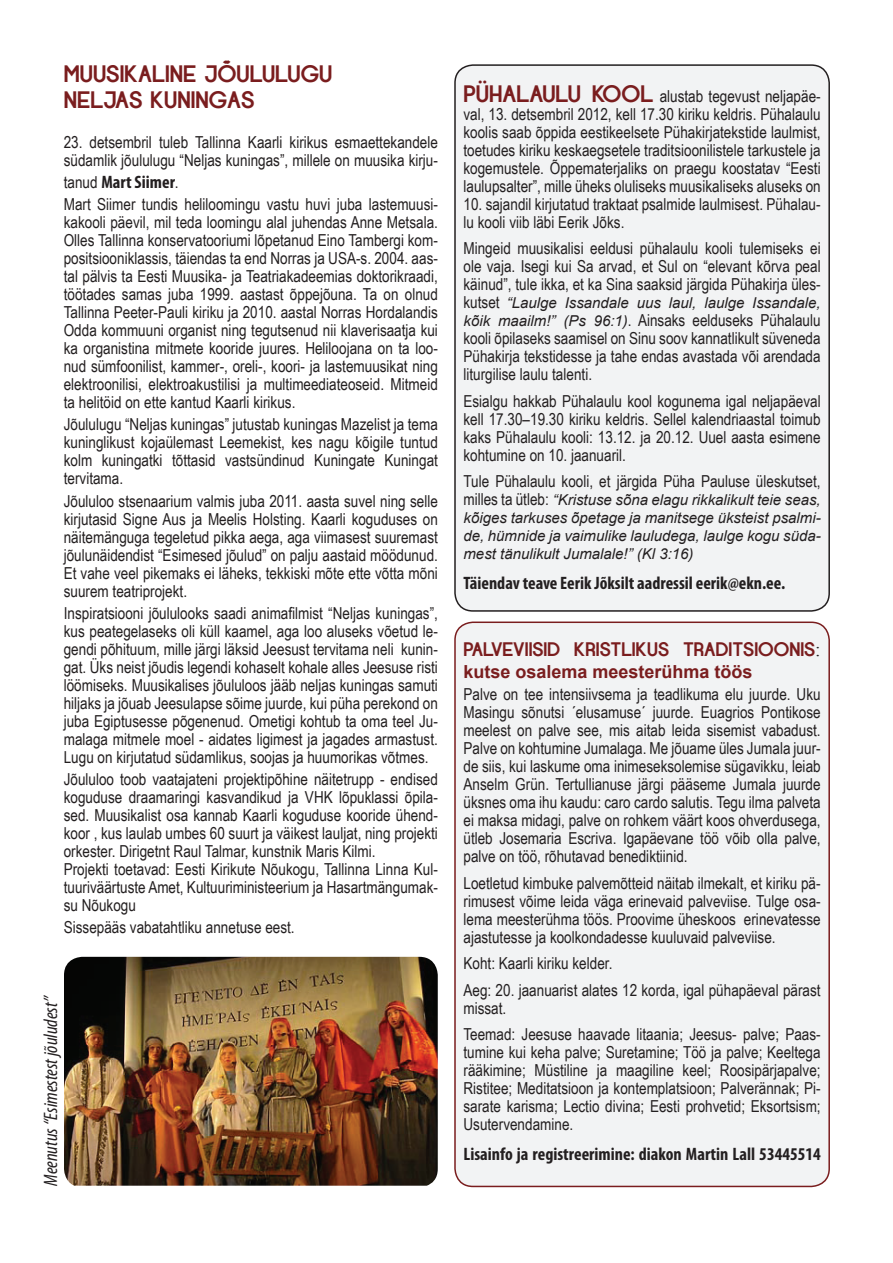
<style>
.page{position:relative;width:893px;height:1263px;background:#fff}
.page>*{position:absolute;margin:0;border:0;box-sizing:border-box;transform-origin:0 0}
.t1{font:700 23.7px/26.1px "Opificio";color:#7a1d1e}
.t2{font:700 19.5px "Opificio";color:#7a1d1e}
.t3{font:italic condensed 19.5px "Myriad Pro";color:#231f20}
.t4{font:700 condensed 18px "Myriad Pro";color:#231f20}
.t5{font:700 18px "Arial";color:#7a1d1e}
.t6{font:16.5px/18px "Arial Narrow";color:#231f20;text-align:justify}
.t7{font:italic 15px/18px "Arial";color:#231f20;text-align:justify}
.s1{font-family:"Arial Narrow";font-weight:400;font-stretch:normal;font-size:16.5px}
.s2{font-family:"Opificio";font-weight:700;font-size:23.7px;color:#7a1d1e}
.s3{font-family:"Arial Narrow";font-style:normal;font-size:16.5px}
.s4{font-family:"Arial";font-style:italic;font-size:15px}
.s5{font-family:"Times New Roman";font-weight:400;color:#231f20}
</style>
<div class="page">
<div style="left:455px;top:65px;width:374px;height:546px;background:#f2f3f4;border-radius:18px"></div>
<div style="left:454px;top:64px;width:376px;height:548px;border:2px solid #231f20;border-radius:18px"></div>
<div style="left:455px;top:622px;width:374px;height:564px;background:#f2f3f4;border-radius:18px"></div>
<div style="left:454px;top:621px;width:376px;height:566px;border:2px solid #7a1d1e;border-radius:18px"></div>
<img style="left:64px;top:957px;width:374px;height:229px">
<h1 class="t1" style="left:64px;top:61px;width:270px">MUUSIKALINE JÕULULUGU<br>NELJAS KUNINGAS</h1>
<p class="t6" style="left:64px;top:133px;width:376px">23. detsembril tuleb Tallinna Kaarli kirikus esmaettekandele südamlik jõululugu “Neljas kuningas”, millele on muusika kirju-</p>
<p class="t4" style="left:64px;top:170px;width:116px"><span class="s1">tanud</span> Mart Siimer<span class="s1">.</span></p>
<p class="t6" style="left:64px;top:195px;width:376px">Mart Siimer tundis heliloomingu vastu huvi juba lastemuusi&shy;kakooli päevil, mil teda loomingu alal juhendas Anne Metsala.<br>Olles Tallinna konservatooriumi lõpetanud Eino Tambergi kom&shy;positsiooniklassis, täiendas ta end Norras ja USA-s. 2004. aas&shy;tal pälvis ta Eesti Muusika- ja Teatriakadeemias doktorikraadi, töötades samas juba 1999. aastast õppejõuna. Ta on olnud Tallinna Peeter-Pauli kiriku ja 2010. aastal Norras Hordalandis Odda kommuuni organist ning tegutsenud nii klaverisaatja kui ka organistina mitmete kooride juures. Heliloojana on ta loo&shy;nud sümfoonilist, kammer-, oreli-, koori- ja lastemuusikat ning elektroonilisi, elektroakustilisi ja multimeediateoseid. Mitmeid ta helitöid on ette kantud Kaarli kirikus.</p>
<p class="t6" style="left:64px;top:415px;width:376px">Jõululugu “Neljas kuningas” jutustab kuningas Mazelist ja tema kuninglikust kojaülemast Leemekist, kes nagu kõigile tuntud kolm kuningatki tõttasid vastsündinud Kuningate Kuningat tervitama.</p>
<p class="t6" style="left:64px;top:491px;width:376px">Jõululoo stsenaarium valmis juba 2011. aasta suvel ning selle kirjutasid Signe Aus ja Meelis Holsting. Kaarli koguduses on näitemänguga tegeletud pikka aega, aga viimasest suuremast jõulunäidendist “Esimesed jõulud” on palju aastaid möödunud.<br>Et vahe veel pikemaks ei läheks, tekkiski mõte ette võtta mõni suurem teatriprojekt.</p>
<p class="t6" style="left:64px;top:603px;width:376px">Inspiratsiooni jõululooks saadi animafilmist “Neljas kuningas”, kus peategelaseks oli küll kaamel, aga loo aluseks võetud le&shy;gendi põhituum, mille järgi läksid Jeesust tervitama neli kunin&shy;gat. Üks neist jõudis legendi kohaselt kohale alles Jeesuse risti löömiseks. Muusikalises jõululoos jääb neljas kuningas samuti hiljaks ja jõuab Jeesulapse sõime juurde, kui püha perekond on juba Egiptusesse põgenenud. Ometigi kohtub ta oma teel Ju&shy;malaga mitmele moel - aidates ligimest ja jagades armastust.<br>Lugu on kirjutatud südamlikus, soojas ja huumorikas võtmes.</p>
<p class="t6" style="left:64px;top:770px;width:376px;text-align:left">Jõululoo toob vaatajateni projektipõhine näitetrupp - endised koguduse draamaringi kasvandikud ja VHK lõpuklassi õpila&shy;sed. Muusikalist osa kannab Kaarli koguduse kooride ühend&shy;koor , kus laulab umbes 60 suurt ja väikest lauljat, ning projekti orkester. Dirigetnt Raul Talmar, kunstnik Maris Kilmi.<br>Projekti toetavad: Eesti Kirikute Nõukogu, Tallinna Linna Kul&shy;tuuriväärtuste Amet, Kultuuriministeerium ja Hasartmängumak&shy;su Nõukogu</p>
<p class="t6" style="left:64px;top:918px;width:232px">Sissepääs vabatahtliku annetuse eest.</p>
<p class="t3" style="left:39px;top:1186px;width:192px;rotate:-90deg">Meenutus “Esimestest jõuludest”</p>
<p class="t6" style="left:463px;top:86px;width:359px"><span class="s2">PÜHALAULU KOOL</span> alustab tegevust neljapäe&shy;val, 13. detsembril 2012, kell 17.30 kiriku keldris. Pühalaulu koolis saab õppida eestikeelsete Pühakirjatekstide laulmist, toetudes kiriku keskaegsetele traditsioonilistele tarkustele ja kogemustele. Õppematerjaliks on praegu koostatav “Eesti laulupsalter”, mille üheks oluliseks muusikaliseks aluseks on</p>
<p class="t6" style="left:463px;top:194px;width:359px">10. sajandil kirjutatud traktaat psalmide laulmisest. Pühalau&shy;lu kooli viib läbi Eerik Jõks.</p>
<p class="t6" style="left:463px;top:239px;width:359px">Mingeid muusikalisi eeldusi pühalaulu kooli tulemiseks ei ole vaja. Isegi kui Sa arvad, et Sul on “elevant kõrva peal käinud”, tule ikka, et ka Sina saaksid järgida Pühakirja üles-</p>
<p class="t7" style="left:463px;top:294px;width:359px"><span class="s3">kutset</span> “Laulge Issandale uus laul, laulge Issandale,</p>
<p class="t6" style="left:463px;top:311px;width:359px"><span class="s4">kõik maailm!” (Ps 96:1)</span>. Ainsaks eelduseks Pühalaulu kooli õpilaseks saamisel on Sinu soov kannatlikult süveneda Pühakirja tekstidesse ja tahe endas avastada või arendada liturgilise laulu talenti.</p>
<p class="t6" style="left:463px;top:391px;width:359px">Esialgu hakkab Pühalaulu kool kogunema igal neljapäeval kell 17.30–19.30 kiriku keldris. Sellel kalendriaastal toimub kaks Pühalaulu kooli: 13.12. ja 20.12. Uuel aasta esimene kohtumine on 10. jaanuaril.</p>
<p class="t6" style="left:463px;top:472px;width:359px">Tule Pühalaulu kooli, et järgida Püha Pauluse üleskutset,</p>
<p class="t7" style="left:463px;top:491px;width:359px"><span class="s3">milles ta ütleb:</span> “Kristuse sõna elagu rikkalikult teie seas, kõiges tarkuses õpetage ja manitsege üksteist psalmi&shy;de, hümnide ja vaimulike lauludega, laulge kogu süda&shy;mest tänulikult Jumalale!” (Kl 3:16)</p>
<p class="t4" style="left:463px;top:572px;width:323px">Täiendav teave Eerik Jõksilt aadressil eerik@ekn.ee.</p>
<p class="t2" style="left:463px;top:638px;width:359px">PALVEVIISID KRISTLIKUS TRADITSIOONIS<span class="s5">:</span></p>
<p class="t5" style="left:463px;top:659px;width:291px">kutse osalema meesterühma töös</p>
<p class="t6" style="left:463px;top:685px;width:359px">Palve on tee intensiivsema ja teadlikuma elu juurde. Uku Masingu sõnutsi ´elusamuse´ juurde. Euagrios Pontikose meelest on palve see, mis aitab leida sisemist vabadust.<br>Palve on kohtumine Jumalaga. Me jõuame üles Jumala juur&shy;de siis, kui laskume oma inimeseksolemise sügavikku, leiab Anselm Grün. Tertullianuse järgi pääseme Jumala juurde üksnes oma ihu kaudu: caro cardo salutis. Tegu ilma palveta ei maksa midagi, palve on rohkem väärt koos ohverdusega, ütleb Josemaria Escriva. Igapäevane töö võib olla palve, palve on töö, rõhutavad benediktiinid.</p>
<p class="t6" style="left:463px;top:873px;width:359px">Loetletud kimbuke palvemõtteid näitab ilmekalt, et kiriku pä&shy;rimusest võime leida väga erinevaid palveviise. Tulge osa&shy;lema meesterühma töös. Proovime üheskoos erinevatesse ajastutesse ja koolkondadesse kuuluvaid palveviise.</p>
<p class="t6" style="left:463px;top:949px;width:359px;line-height:26.5px">Koht: Kaarli kiriku kelder.<br>Aeg: 20. jaanuarist alates 12 korda, igal pühapäeval pärast</p>
<p class="t6" style="left:463px;top:994px;width:359px;line-height:26.5px">missat.<br>Teemad: Jeesuse haavade litaania; Jeesus- palve; Paas-</p>
<p class="t6" style="left:463px;top:1043px;width:359px">tumine kui keha palve; Suretamine; Töö ja palve; Keeltega rääkimine; Müstiline ja maagiline keel; Roosipärjapalve; Ristitee; Meditatsioon ja kontemplatsioon; Palverännak; Pi&shy;sarate karisma; Lectio divina; Eesti prohvetid; Eksortsism; Usutervendamine.</p>
<p class="t4" style="left:463px;top:1143px;width:359px">Lisainfo ja registreerimine: diakon Martin Lall 53445514</p>
</div>
